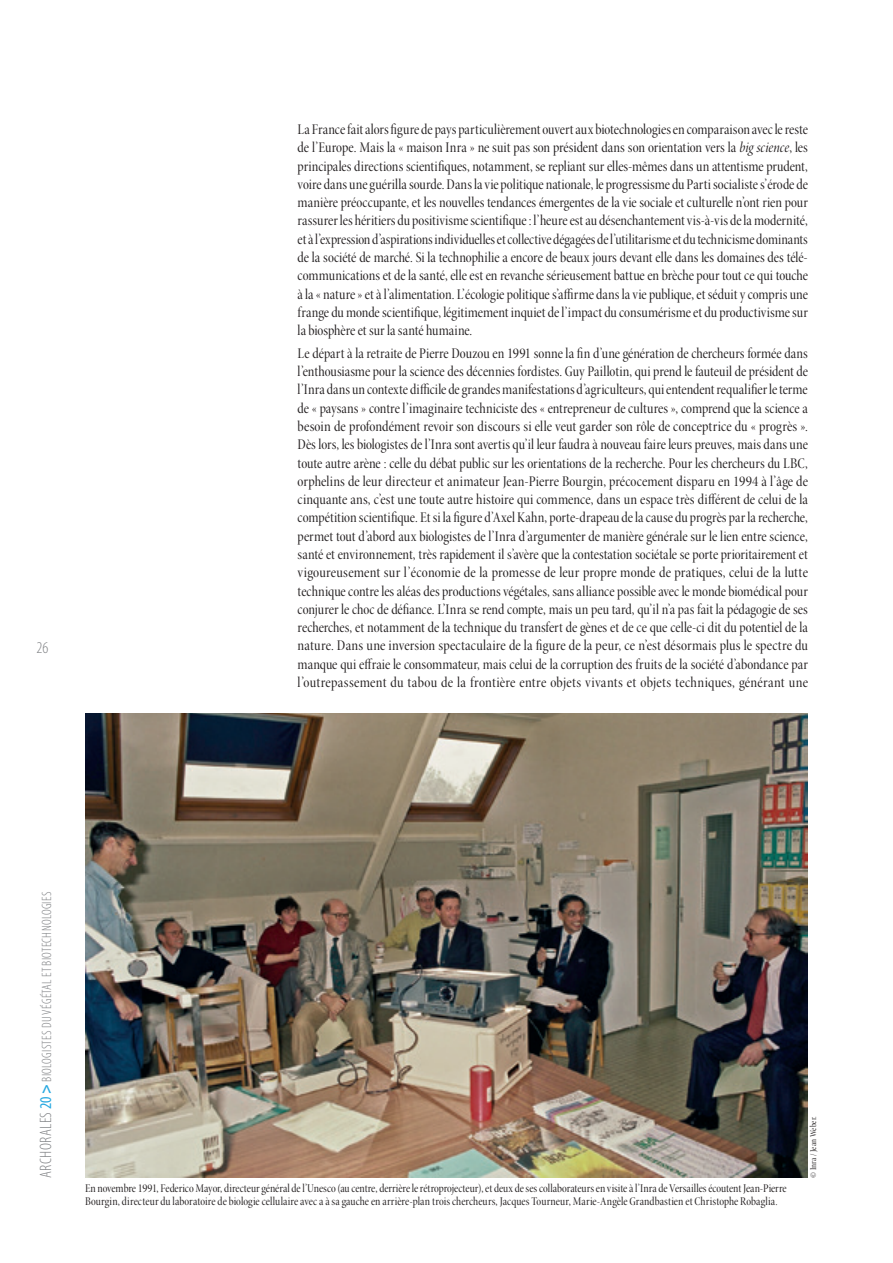
<style>
.page{position:relative;width:893px;height:1263px;background:#fff}
.page>*{position:absolute;margin:0;border:0;box-sizing:border-box;transform-origin:0 0}
.t1{font:300 condensed 16.5px "Myriad Pro";color:#808285}
.texte_courant{font:15px/18.3px "Minion Pro Cn Disp";letter-spacing:.01em;color:#231f20;text-align:justify}
.t2{font:300 condensed 13.5px "Myriad Pro";letter-spacing:.02em;color:#808285}
.ok_légende{font:12px/13.5px "Minion Pro Cn Disp";letter-spacing:.005em;color:#231f20}
.copyright{font:9px "Minion Pro Cn Disp";letter-spacing:.02em;color:#231f20}
.s1{font-family:"Minion Pro Cn It Disp"}
.s2{font-size:16.5px}
.s3{font-weight:400;font-size:16.5px;color:#27a8e0}
.s4{font-weight:700;font-size:16.5px;color:#27a8e0}
</style>
<div class="page">
<img style="left:85px;top:713px;width:723px;height:465px">
<p class="t1" style="left:37px;top:639px;width:13px">26</p>
<p class="texte_courant" style="left:298px;top:120px;width:512px">La France fait alors figure de pays particulièrement ouvert aux biotechnologies en comparaison avec le reste de l’Europe. Mais la « maison Inra » ne suit pas son président dans son orientation vers la <span class="s1">big science</span>, les principales directions scientifiques, notamment, se repliant sur elles-mêmes dans un attentisme prudent, voire dans une guérilla sourde. Dans la vie politique nationale, le progressisme du Parti socialiste s’érode de manière préoccupante, et les nouvelles tendances émergentes de la vie sociale et culturelle n’ont rien pour rassurer les héritiers du positivisme scientifique : l’heure est au désenchantement vis-à-vis de la modernité, et à l’expression d’aspirations individuelles et collective dégagées de l’utilitarisme et du technicisme dominants de la société de marché. Si la technophilie a encore de beaux jours devant elle dans les domaines des télé&shy;communications et de la santé, elle est en revanche sérieusement battue en brèche pour tout ce qui touche à la « nature » et à l’alimentation. L’écologie politique s’affirme dans la vie publique, et séduit y compris une frange du monde scientifique, légitimement inquiet de l’impact du consumérisme et du productivisme sur la biosphère et sur la santé humaine.</p>
<p class="texte_courant" style="left:298px;top:344px;width:512px">Le départ à la retraite de Pierre Douzou en 1991 sonne la fin d’une génération de chercheurs formée dans l’enthousiasme pour la science des décennies fordistes. Guy Paillotin, qui prend le fauteuil de président de l’Inra dans un contexte difficile de grandes manifestations d’agriculteurs, qui entendent requalifier le terme de « paysans » contre l’imaginaire techniciste des « entrepreneur de cultures », comprend que la science a besoin de profondément revoir son discours si elle veut garder son rôle de conceptrice du « progrès ».<br>Dès lors, les biologistes de l’Inra sont avertis qu’il leur faudra à nouveau faire leurs preuves, mais dans une toute autre arène : celle du débat public sur les orientations de la recherche. Pour les chercheurs du LBC, orphelins de leur directeur et animateur Jean-Pierre Bourgin, précocement disparu en 1994 à l’âge de cinquante ans, c’est une toute autre histoire qui commence, dans un espace très différent de celui de la compétition scientifique. Et si la figure d’Axel Kahn, porte-drapeau de la cause du progrès par la recherche, permet tout d’abord aux biologistes de l’Inra d’argumenter de manière générale sur le lien entre science, santé et environnement, très rapidement il s’avère que la contestation sociétale se porte prioritairement et vigoureusement sur l’économie de la promesse de leur propre monde de pratiques, celui de la lutte technique contre les aléas des productions végétales, sans alliance possible avec le monde biomédical pour conjurer le choc de défiance. L’Inra se rend compte, mais un peu tard, qu’il n’a pas fait la pédagogie de ses recherches, et notamment de la technique du transfert de gènes et de ce que celle-ci dit du potentiel de la nature. Dans une inversion spectaculaire de la figure de la peur, ce n’est désormais plus le spectre du manque qui effraie le consommateur, mais celui de la corruption des fruits de la société d’abondance par l’outrepassement du tabou de la frontière entre objets vivants et objets techniques, générant une</p>
<p class="t2" style="left:40px;top:1178px;width:288px;rotate:-90deg"><span class="s2">ARCHORALES</span><span class="s3">20</span> <span class="s4">&gt;</span> BIOLOGISTES DU VÉGÉTAL ET BIOTECHNOLOGIES</p>
<p class="ok_légende" style="left:85px;top:1181px;width:703px">En novembre 1991, Federico Mayor, directeur général de l’Unesco (au centre, derrière le rétroprojecteur), et deux de ses collaborateurs en visite à l’Inra de Versailles écoutent Jean-Pierre<br>Bourgin, directeur du laboratoire de biologie cellulaire avec a à sa gauche en arrière-plan trois chercheurs, Jacques Tourneur, Marie-Angèle Grandbastien et Christophe Robaglia.</p>
<p class="copyright" style="left:808px;top:1178px;width:63px;rotate:-90deg">© Inra / Jean Weber.</p>
</div>
